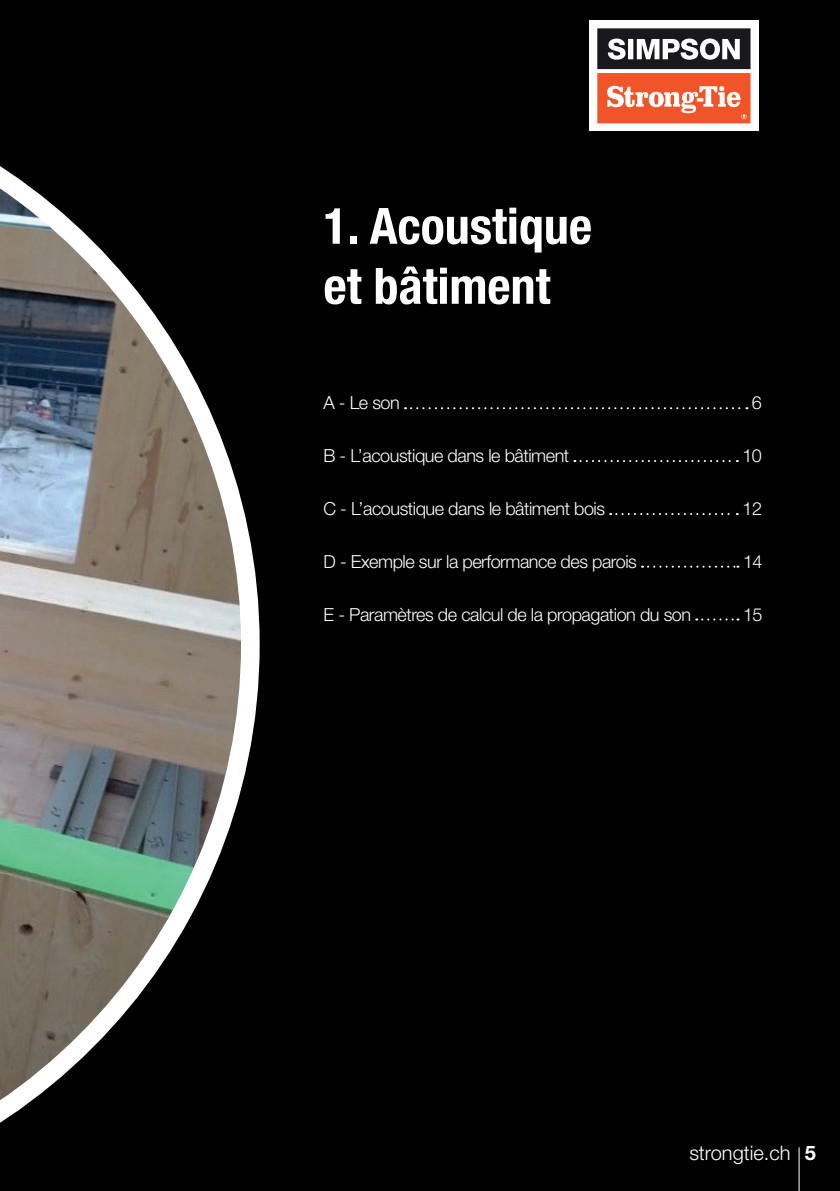
<style>
.page{position:relative;width:840px;height:1191px;background:#fff}
.page>*{position:absolute;margin:0;border:0;box-sizing:border-box;transform-origin:0 0}
.t1{font:700 condensed 50px/60px "Helvetica Neue LT Std";color:#fff}
.t2{font:300 20px "Helvetica Neue LT Std";color:#fff}
.t3{font:300 18px "Helvetica Neue LT Std";letter-spacing:-.025em;color:#fff}
.s1{font-weight:700}
</style>
<div class="page">
<div style="left:0;top:0;width:839px;height:1191px;background:#010101"></div>
<svg style="left:0;top:74px;width:259px;height:1117px;background:#555754"></svg>
<svg style="left:405px;top:407px;width:342px;height:2px"></svg>
<svg style="left:574px;top:460px;width:163px;height:2px"></svg>
<svg style="left:610px;top:513px;width:127px;height:2px"></svg>
<svg style="left:641px;top:565px;width:97px;height:2px"></svg>
<svg style="left:695px;top:618px;width:43px;height:2px"></svg>
<div style="left:589px;top:20px;width:169px;height:111px;background:#fff"></div>
<svg style="left:597px;top:28px;width:153px;height:95px"></svg>
<hr style="left:798px;top:1147px;width:1px;height:44px;background:#fff">
<h1 class="t1" style="left:323px;top:195px;width:270px">1. Acoustique et bâtiment</h1>
<p class="t3" style="left:323px;top:392px;width:78px">A - Le son</p>
<p class="t3" style="left:751px;top:392px;width:12px">6</p>
<p class="t3" style="left:323px;top:445px;width:247px">B - L’acoustique dans le bâtiment</p>
<p class="t3" style="left:742px;top:445px;width:21px">10</p>
<p class="t3" style="left:323px;top:497px;width:283px">C - L’acoustique dans le bâtiment bois</p>
<p class="t3" style="left:742px;top:497px;width:21px">12</p>
<p class="t3" style="left:323px;top:550px;width:315px">D - Exemple sur la performance des parois</p>
<p class="t3" style="left:742px;top:550px;width:21px">14</p>
<p class="t3" style="left:323px;top:603px;width:369px">E - Paramètres de calcul de la propagation du son</p>
<p class="t3" style="left:742px;top:603px;width:21px">15</p>
<p class="t2" style="left:689px;top:1140px;width:128px">strongtie.ch <span class="s1">5</span></p>
</div>
